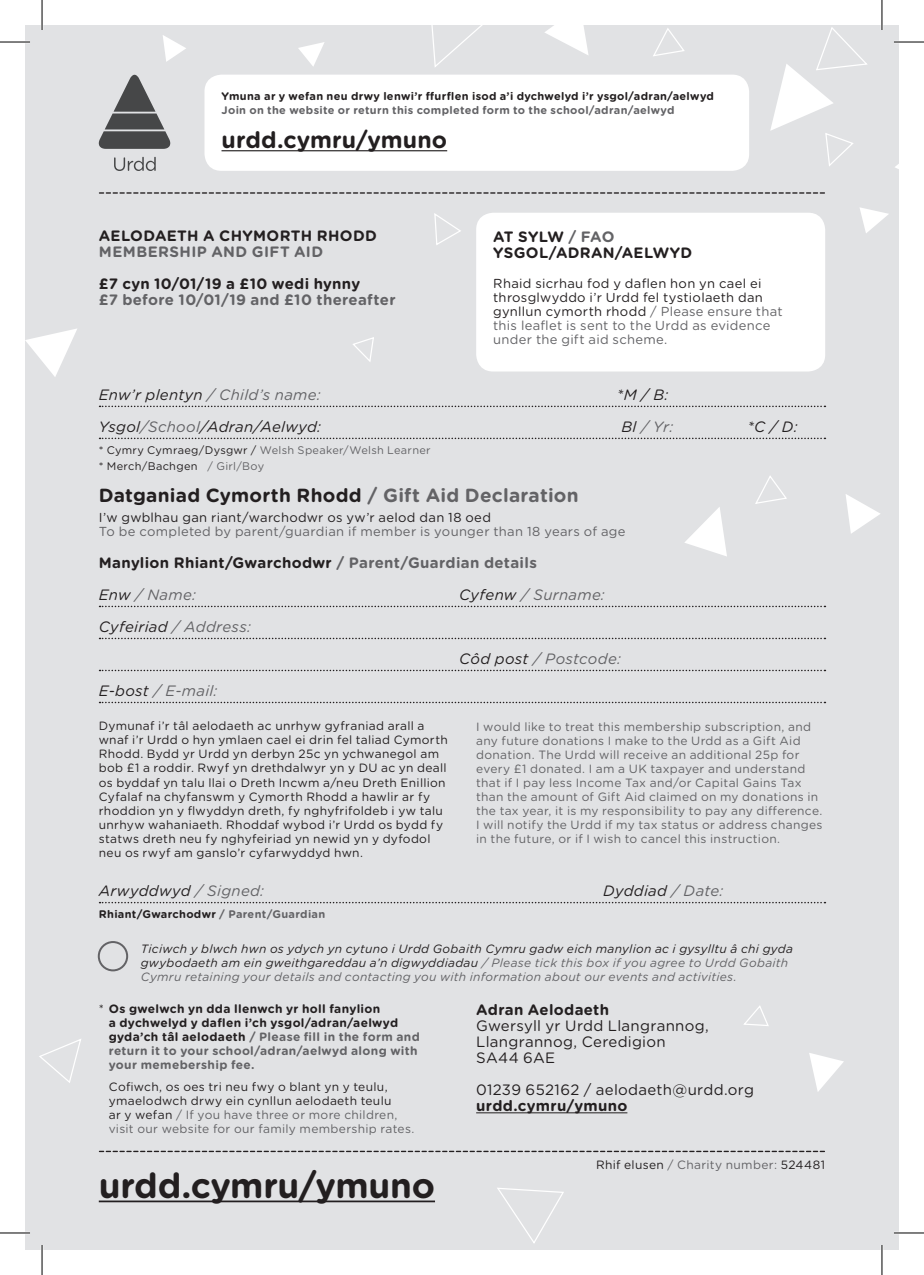
<style>
.page{position:relative;width:924px;height:1275px;background:#fff}
.page>*{position:absolute;margin:0;border:0;box-sizing:border-box;transform-origin:0 0}
.t1{font:700 35px "Gotham Rounded";letter-spacing:-.01em;color:#231f20}
.t2{font:700 23px "Gotham Rounded";letter-spacing:.005em;color:#231f20}
.t3{font:700 19px "Gotham Rounded";letter-spacing:.01em;color:#231f20}
.t4{font:700 15px/32px "Gotham Rounded";letter-spacing:.02em;color:#231f20}
.t5{font:15px/16px "Gotham Rounded";letter-spacing:.02em;color:#231f20}
.t6{font:italic 15px "Gotham Rounded";letter-spacing:.02em;color:#231f20}
.t7{font:italic 15px "Gotham Rounded";letter-spacing:.02em;color:#636366}
.t8{font:700 15px "Gotham Rounded";letter-spacing:.025em;color:#636366}
.t9{font:13px/14px "Gotham Rounded";letter-spacing:.025em;color:#231f20}
.t10{font:13px "Gotham Rounded";letter-spacing:.025em;color:#636366}
.t11{font:12px/14px "Gotham Rounded";letter-spacing:.025em;color:#231f20}
.t12{font:12px/14px "Gotham Rounded";letter-spacing:.025em;color:#636366}
.t13{font:italic 12px/14px "Gotham Rounded";letter-spacing:.02em;color:#231f20}
.t14{font:700 12px/14px "Gotham Rounded";letter-spacing:.025em;color:#231f20}
.t15{font:700 11px "Gotham Rounded";letter-spacing:.025em;color:#231f20}
.t16{font:11px/16px "Gotham Rounded";letter-spacing:.025em;color:#231f20}
.t17{font:700 11px "Gotham Rounded";letter-spacing:.025em;color:#636366}
.s1{color:#636366}
.s2{color:#231f20}
.s3{font-weight:400;font-style:italic}
.s4{font-weight:400;font-style:italic;color:#636366}
.s5{font-weight:400}
</style>
<div class="page">
<div style="left:25px;top:25px;width:873px;height:1225px;background:#e1e2e4"></div>
<svg style="left:114px;top:157px;width:42px;height:14px"></svg>
<svg style="left:99px;top:75px;width:71px;height:74px"></svg>
<svg style="left:99px;top:192px;width:725px;height:2px"></svg>
<svg style="left:99px;top:405px;width:726px;height:2px"></svg>
<svg style="left:99px;top:437px;width:726px;height:2px"></svg>
<svg style="left:99px;top:605px;width:726px;height:2px"></svg>
<svg style="left:99px;top:637px;width:726px;height:2px"></svg>
<svg style="left:99px;top:669px;width:726px;height:2px"></svg>
<svg style="left:99px;top:701px;width:726px;height:2px"></svg>
<svg style="left:99px;top:902px;width:726px;height:1px"></svg>
<div style="left:476px;top:213px;width:348px;height:158px;background:#fff;border-radius:17px"></div>
<div style="left:98px;top:941px;width:30px;height:30px;border:2px solid #636366;border-radius:50%"></div>
<hr style="left:476px;top:1112px;width:151px;height:1px;background:#231f20">
<svg style="left:99px;top:1150px;width:725px;height:2px"></svg>
<hr style="left:99px;top:1200px;width:336px;height:2px;background:#231f20">
<div style="left:204px;top:75px;width:544px;height:96px;background:#fff;border-radius:17px"></div>
<hr style="left:221px;top:150px;width:226px;height:1px;background:#231f20">
<svg style="left:545px;top:25px;width:43px;height:30px"></svg>
<svg style="left:846px;top:494px;width:34px;height:40px"></svg>
<svg style="left:809px;top:1053px;width:34px;height:39px"></svg>
<svg style="left:653px;top:28px;width:32px;height:28px"></svg>
<svg style="left:755px;top:476px;width:32px;height:28px"></svg>
<svg style="left:353px;top:337px;width:21px;height:25px"></svg>
<svg style="left:744px;top:1006px;width:25px;height:20px"></svg>
<svg style="left:497px;top:1188px;width:67px;height:55px"></svg>
<svg style="left:39px;top:1039px;width:42px;height:44px"></svg>
<svg style="left:860px;top:207px;width:28px;height:26px"></svg>
<svg style="left:434px;top:213px;width:27px;height:32px"></svg>
<svg style="left:685px;top:507px;width:41px;height:49px"></svg>
<svg style="left:431px;top:25px;width:52px;height:42px"></svg>
<svg style="left:770px;top:27px;width:97px;height:139px"></svg>
<svg style="left:298px;top:42px;width:26px;height:24px"></svg>
<svg style="left:25px;top:328px;width:52px;height:49px"></svg>
<svg style="left:163px;top:35px;width:23px;height:27px"></svg>
<hr style="left:0;top:41px;width:30px;height:2px;background:#fff">
<hr style="left:893px;top:41px;width:30px;height:2px;background:#fff">
<hr style="left:0;top:1231px;width:30px;height:3px;background:#fff">
<hr style="left:893px;top:1231px;width:30px;height:3px;background:#fff">
<hr style="left:41px;top:0;width:2px;height:30px;background:#fff">
<hr style="left:41px;top:1245px;width:2px;height:30px;background:#fff">
<hr style="left:880px;top:0;width:2px;height:30px;background:#fff">
<hr style="left:880px;top:1245px;width:2px;height:30px;background:#fff">
<hr style="left:0;top:42px;width:30px;height:1px;background:#000">
<hr style="left:893px;top:42px;width:30px;height:1px;background:#000">
<hr style="left:0;top:1232px;width:30px;height:1px;background:#000">
<hr style="left:893px;top:1232px;width:30px;height:1px;background:#000">
<hr style="left:42px;top:0;width:1px;height:30px;background:#000">
<hr style="left:42px;top:1245px;width:1px;height:30px;background:#000">
<hr style="left:881px;top:0;width:1px;height:30px;background:#000">
<hr style="left:881px;top:1245px;width:1px;height:30px;background:#000">
<p class="t15" style="left:221px;top:88px;width:493px">Ymuna ar y wefan neu drwy lenwi’r ffurflen isod a’i dychwelyd i’r ysgol/adran/aelwyd</p>
<p class="t17" style="left:221px;top:102px;width:454px">Join on the website or return this completed form to the school/adran/aelwyd</p>
<h2 class="t2" style="left:221px;top:123px;width:227px">urdd.cymru/ymuno</h2>
<p class="t4" style="left:99px;top:219px;width:279px">AELODAETH A CHYMORTH RHODD</p>
<p class="t8" style="left:99px;top:241px;width:226px">MEMBERSHIP AND GIFT AID</p>
<p class="t4" style="left:99px;top:267px;width:263px">£7 cyn 10/01/19 a £10 wedi hynny</p>
<p class="t8" style="left:99px;top:289px;width:298px">£7 before 10/01/19 and £10 thereafter</p>
<p class="t4" style="left:493px;top:228px;width:200px;line-height:16px">AT SYLW <span class="s1">/ FAO<br></span>YSGOL/ADRAN/AELWYD</p>
<p class="t9" style="left:493px;top:275px;width:291px">Rhaid sicrhau fod y daflen hon yn cael ei throsglwyddo i’r Urdd fel tystiolaeth dan gynllun cymorth rhodd <span class="s1">/ Please ensure that this leaflet is sent to the Urdd as evidence under the gift aid scheme.</span></p>
<p class="t7" style="left:99px;top:384px;width:223px"><span class="s2">Enw’r plentyn</span> / Child’s name:</p>
<p class="t6" style="left:616px;top:384px;width:53px">*M / B:</p>
<p class="t6" style="left:99px;top:416px;width:223px">Ysgol<span class="s1">/School</span>/Adran/Aelwyd:</p>
<p class="t7" style="left:621px;top:416px;width:53px"><span class="s2">Bl</span> / Yr:</p>
<p class="t6" style="left:747px;top:416px;width:52px">*C / D:</p>
<p class="t16" style="left:99px;top:441px;width:333px">* Cymry Cymraeg/Dysgwr / <span class="s1">Welsh Speaker/Welsh Learner </span>* Merch/Bachgen <span class="s1">/ Girl/Boy</span></p>
<h3 class="t3" style="left:99px;top:481px;width:481px">Datganiad Cymorth Rhodd <span class="s1">/ Gift Aid Declaration</span></h3>
<p class="t9" style="left:99px;top:510px;width:393px">I’w gwblhau gan riant/warchodwr os yw’r aelod dan 18 oed</p>
<p class="t10" style="left:99px;top:522px;width:528px">To be completed by parent/guardian if member is younger than 18 years of age</p>
<p class="t4" style="left:99px;top:546px;width:439px">Manylion Rhiant/Gwarchodwr <span class="s1">/ Parent/Guardian details<br></span><span class="s3">Enw</span> <span class="s4">/ Name:</span></p>
<p class="t7" style="left:459px;top:584px;width:147px"><span class="s2">Cyfenw</span> / Surname:</p>
<p class="t6" style="left:99px;top:616px;width:154px">Cyfeiriad <span class="s1">/ Address:</span></p>
<p class="t7" style="left:459px;top:648px;width:163px"><span class="s2">Côd post</span> / Postcode:</p>
<p class="t7" style="left:99px;top:680px;width:120px"><span class="s2">E-bost</span> / E-mail:</p>
<p class="t11" style="left:99px;top:718px;width:350px">Dymunaf i’r tâl aelodaeth ac unrhyw gyfraniad arall a wnaf i’r Urdd o hyn ymlaen cael ei drin fel taliad Cymorth Rhodd. Bydd yr Urdd yn derbyn 25c yn ychwanegol am bob £1 a roddir. Rwyf yn drethdalwyr yn y DU ac yn deall os byddaf yn talu llai o Dreth Incwm a/neu Dreth Enillion Cyfalaf na chyfanswm y Cymorth Rhodd a hawlir ar fy rhoddion yn y flwyddyn dreth, fy nghyfrifoldeb i yw talu unrhyw wahaniaeth. Rhoddaf wybod i’r Urdd os bydd fy statws dreth neu fy nghyfeiriad yn newid yn y dyfodol neu os rwyf am ganslo’r cyfarwyddyd hwn.</p>
<p class="t12" style="left:476px;top:718px;width:348px">I would like to treat this membership subscription, and any future donations I make to the Urdd as a Gift Aid donation. The Urdd will receive an additional 25p for every £1 donated. I am a UK taxpayer and understand that if I pay less Income Tax and/or Capital Gains Tax than the amount of Gift Aid claimed on my donations in the tax year, it is my responsibility to pay any difference.<br>I will notify the Urdd if my tax status or address changes in the future, or if I wish to cancel this instruction.</p>
<p class="t6" style="left:99px;top:880px;width:167px">Arwyddwyd <span class="s1">/ Signed:</span></p>
<p class="t6" style="left:603px;top:880px;width:121px">Dyddiad <span class="s1">/ Date:</span></p>
<p class="t15" style="left:99px;top:906px;width:228px">Rhiant/Gwarchodwr <span class="s1">/ Parent/Guardian</span></p>
<p class="t13" style="left:141px;top:941px;width:653px">Ticiwch y blwch hwn os ydych yn cytuno i Urdd Gobaith Cymru gadw eich manylion ac i gysylltu â chi gyda gwybodaeth am ein gweithgareddau a’n digwyddiadau <span class="s1">/ Please tick this box if you agree to Urdd Gobaith<br>Cymru retaining your details and contacting you with information about our events and activities.</span></p>
<p class="t14" style="left:109px;top:1001px;width:312px;text-indent:-10px"><span class="s5">*</span> Os gwelwch yn dda llenwch yr holl fanylion<br>a dychwelyd y daflen i’ch ysgol/adran/aelwyd gyda’ch tâl aelodaeth <span class="s1">/ Please fill in the form and return it to your school/adran/aelwyd along with your memebership fee.</span></p>
<p class="t11" style="left:109px;top:1079px;width:307px">Cofiwch, os oes tri neu fwy o blant yn y teulu, ymaelodwch drwy ein cynllun aelodaeth teulu<br>ar y wefan <span class="s1">/ If you have three or more children, visit our website for our family membership rates.</span></p>
<p class="t4" style="left:476px;top:993px;width:134px">Adran Aelodaeth</p>
<p class="t5" style="left:476px;top:1017px;width:234px">Gwersyll yr Urdd Llangrannog,<br>Llangrannog, Ceredigion<br>SA44 6AE</p>
<p class="t5" style="left:476px;top:1081px;width:279px">01239 652162 / aelodaeth@urdd.org</p>
<p class="t4" style="left:476px;top:1089px;width:153px">urdd.cymru/ymuno</p>
<h1 class="t1" style="left:99px;top:1159px;width:337px">urdd.cymru/ymuno</h1>
<p class="t11" style="left:595px;top:1157px;width:230px">Rhif elusen <span class="s1">/ Charity number:</span> 524481</p>
</div>
